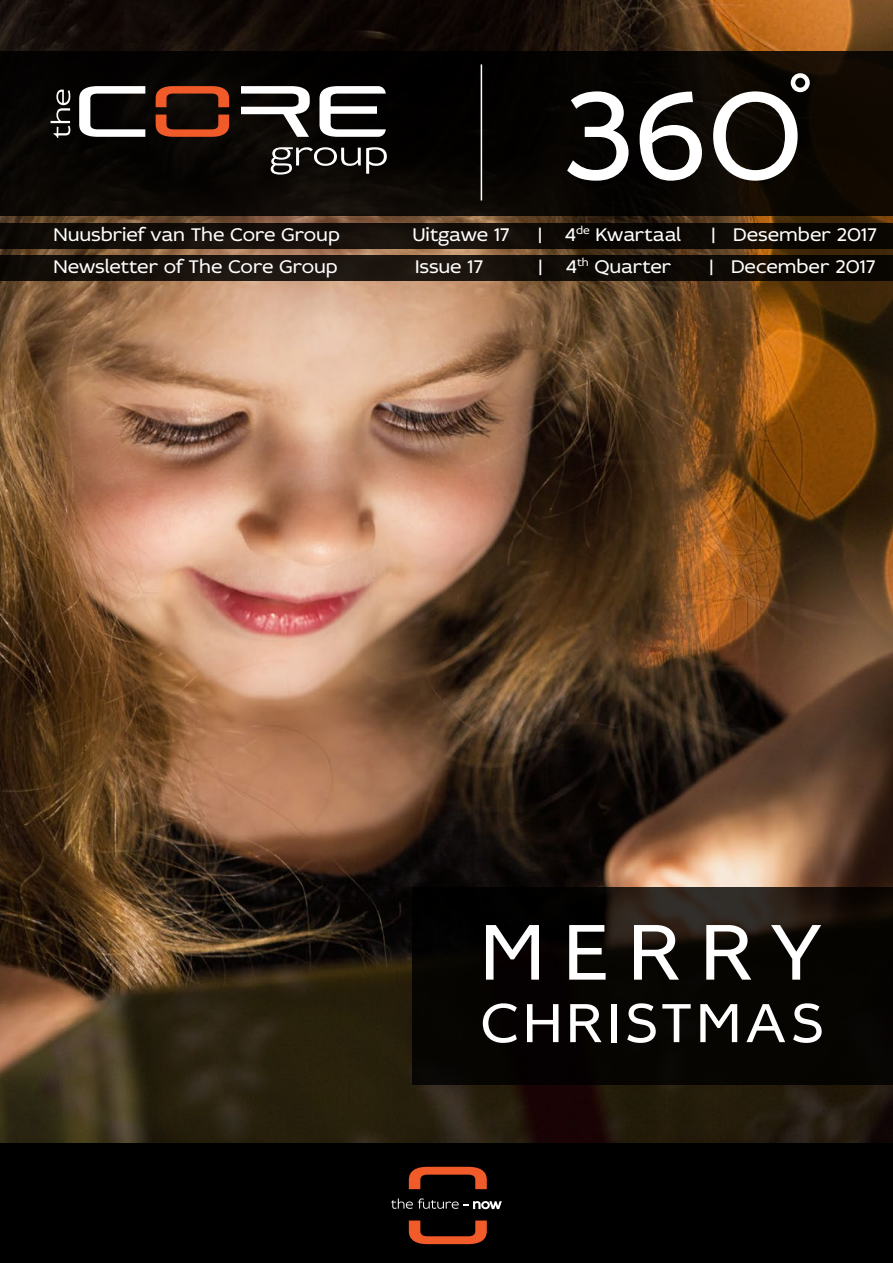
<style>
.page{position:relative;width:893px;height:1263px;background:#fff}
.page>*{position:absolute;margin:0;border:0;box-sizing:border-box;transform-origin:0 0}
.t1{font:132px "Idealist Sans";color:#fff}
.t2{font:84px "Idealist Sans";letter-spacing:.23em;color:#fff}
.t3{font:58.5px "Idealist Sans";letter-spacing:.07em;color:#fff}
.t4{font:19.5px "Idealist Sans";color:#fff}
</style>
<div class="page">
<img style="left:0;top:0;width:893px;height:1144px">
<div style="left:0;top:51px;width:893px;height:165px;background:#080502"></div>
<div style="left:0;top:223px;width:893px;height:26px;background:#110c07"></div>
<div style="left:0;top:255px;width:893px;height:26px;background:#140e09"></div>
<div style="left:0;top:1144px;width:893px;height:119px;background:#000"></div>
<svg style="left:391px;top:1198px;width:111px;height:11px"></svg>
<svg style="left:409px;top:1167px;width:78px;height:22px"></svg>
<svg style="left:409px;top:1220px;width:78px;height:24px"></svg>
<hr style="left:481px;top:64px;width:1px;height:136px;background:#fff">
<div style="left:791px;top:73px;width:19px;height:19px;border:4px solid #fff;border-radius:50%"></div>
<svg style="left:79px;top:86px;width:66px;height:51px"></svg>
<svg style="left:156px;top:86px;width:73px;height:21px"></svg>
<svg style="left:156px;top:115px;width:73px;height:22px"></svg>
<svg style="left:241px;top:86px;width:69px;height:51px"></svg>
<svg style="left:51px;top:90px;width:19px;height:48px"></svg>
<svg style="left:271px;top:147px;width:116px;height:28px"></svg>
<svg style="left:319px;top:86px;width:67px;height:51px"></svg>
<svg style="left:412px;top:887px;width:481px;height:197px;background:#0a0704"></svg>
<h1 class="t1" style="left:563px;top:46px;width:241px">360</h1>
<p class="t4" style="left:53px;top:221px;width:288px">Nuusbrief van The Core Group</p>
<p class="t4" style="left:412px;top:221px;width:99px">Uitgawe 17</p>
<p class="t4" style="left:538px;top:221px;width:144px">| 4<sup>de</sup> Kwartaal</p>
<p class="t4" style="left:711px;top:221px;width:167px">| Desember 2017</p>
<p class="t4" style="left:53px;top:253px;width:286px">Newsletter of The Core Group</p>
<p class="t4" style="left:415px;top:253px;width:70px">Issue 17</p>
<p class="t4" style="left:538px;top:253px;width:135px">| 4<sup>th</sup> Quarter</p>
<p class="t4" style="left:709px;top:253px;width:168px">| December 2017</p>
<h2 class="t2" style="left:480px;top:895px;width:344px">MERRY</h2>
<h3 class="t3" style="left:480px;top:983px;width:345px">CHRISTMAS</h3>
</div>
